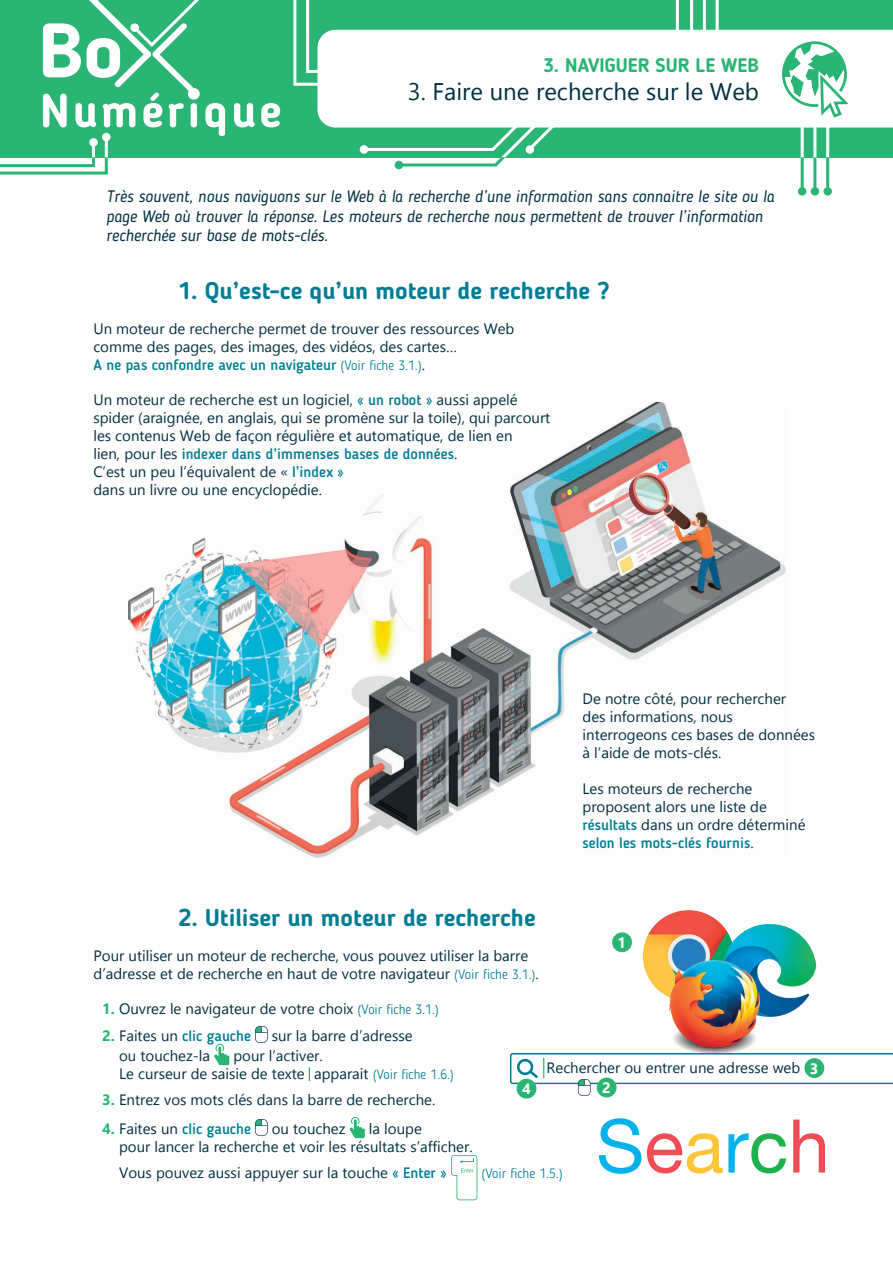
<style>
.page{position:relative;width:893px;height:1263px;background:#fff}
.page>*{position:absolute;margin:0;border:0;box-sizing:border-box;transform-origin:0 0}
.Titres{font:700 24px "Blogger Sans";color:#007d94}
.t1{font:24px "Gadugi";color:#002f41}
.t2{font:700 19.5px "Blogger Sans";color:#2ab574}
.Paragraphe{font:italic 16.5px/19.8px "Blogger Sans";color:#002f41}
.Paragraphe-2{font:15px/18px "Gadugi";color:#002f41}
.t3{font:500 15px "Blogger Sans";color:#007d94}
.t4{font:700 15px "Gadugi";color:#fff}
.t5{font:300 13.5px "Blogger Sans";color:#007d94}
.s1{font-family:"Blogger Sans";font-weight:500;color:#007d94}
.s2{font-family:"Blogger Sans";font-weight:300;font-size:13.5px;color:#007d94}
.s3{font-weight:700;color:#2ab574}
.s4{font-family:"Gadugi";font-weight:700;color:#2ab574}
.s5{font-family:"Gadugi";font-weight:400;color:#002f41}
</style>
<div class="page">
<img style="left:643px;top:910px;width:91px;height:91px;border-radius:46px">
<img style="left:723px;top:924px;width:93px;height:93px">
<img style="left:670px;top:960px;width:89px;height:93px">
<svg style="left:599px;top:1118px;width:42px;height:56px"></svg>
<svg style="left:647px;top:1133px;width:139px;height:40px"></svg>
<svg style="left:793px;top:1119px;width:32px;height:53px"></svg>
<img style="left:128px;top:402px;width:658px;height:455px">
<svg style="left:255px;top:1026px;width:13px;height:17px"></svg>
<svg style="left:214px;top:1044px;width:15px;height:21px"></svg>
<svg style="left:309px;top:1067px;width:1px;height:14px"></svg>
<svg style="left:255px;top:1119px;width:13px;height:17px"></svg>
<svg style="left:349px;top:1117px;width:16px;height:21px"></svg>
<svg style="left:451px;top:1155px;width:26px;height:45px"></svg>
<div style="left:597px;top:1077px;width:20px;height:20px;background:#2ab574;border-radius:50%"></div>
<svg style="left:510px;top:1053px;width:383px;height:43px"></svg>
<div style="left:612px;top:932px;width:20px;height:20px;background:#2ab574;border-radius:50%"></div>
<div style="left:517px;top:1079px;width:19px;height:19px;background:#2ab574;border-radius:50%"></div>
<div style="left:0;top:0;width:893px;height:157px;background:#2ab574"></div>
<div style="left:317px;top:30px;width:576px;height:98px;background:#fff"></div>
<hr style="left:676px;top:0;width:3px;height:31px;background:#fff">
<hr style="left:364px;top:148px;width:129px;height:3px;background:#fff">
<div style="left:360px;top:145px;width:8px;height:9px;background:#fff;border-radius:50%"></div>
<hr style="left:801px;top:127px;width:3px;height:40px;background:#fff">
<hr style="left:813px;top:124px;width:3px;height:43px;background:#fff">
<hr style="left:826px;top:122px;width:3px;height:45px;background:#fff">
<hr style="left:690px;top:0;width:3px;height:31px;background:#fff">
<hr style="left:703px;top:0;width:3px;height:31px;background:#fff">
<hr style="left:716px;top:0;width:3px;height:31px;background:#fff">
<hr style="left:105px;top:141px;width:3px;height:32px;background:#fff">
<hr style="left:92px;top:144px;width:3px;height:35px;background:#fff">
<hr style="left:306px;top:0;width:3px;height:73px;background:#fff">
<hr style="left:293px;top:0;width:3px;height:86px;background:#fff">
<hr style="left:308px;top:70px;width:34px;height:3px;background:#fff">
<hr style="left:295px;top:83px;width:32px;height:3px;background:#fff">
<div style="left:89px;top:138px;width:9px;height:9px;background:#fff;border-radius:50%"></div>
<div style="left:102px;top:133px;width:9px;height:8px;background:#fff;border-radius:50%"></div>
<hr style="left:801px;top:157px;width:3px;height:33px;background:#2ab574">
<hr style="left:813px;top:157px;width:3px;height:35px;background:#2ab574">
<div style="left:811px;top:187px;width:8px;height:9px;background:#2ab574;border-radius:50%"></div>
<div style="left:798px;top:187px;width:8px;height:9px;background:#2ab574;border-radius:50%"></div>
<hr style="left:826px;top:157px;width:3px;height:35px;background:#2ab574">
<div style="left:823px;top:187px;width:9px;height:9px;background:#2ab574;border-radius:50%"></div>
<hr style="left:399px;top:163px;width:97px;height:3px;background:#2ab574">
<div style="left:395px;top:161px;width:8px;height:8px;background:#2ab574;border-radius:50%"></div>
<svg style="left:488px;top:119px;width:69px;height:47px"></svg>
<svg style="left:92px;top:157px;width:3px;height:7px"></svg>
<hr style="left:0;top:164px;width:95px;height:3px;background:#2ab574">
<hr style="left:105px;top:157px;width:3px;height:16px;background:#2ab574">
<hr style="left:0;top:172px;width:108px;height:3px;background:#2ab574">
<svg style="left:234px;top:103px;width:21px;height:24px"></svg>
<svg style="left:261px;top:103px;width:19px;height:24px"></svg>
<svg style="left:43px;top:0;width:182px;height:136px"></svg>
<div style="left:188px;top:88px;width:12px;height:12px;background:#fff;border-radius:50%"></div>
<div style="left:130px;top:23px;width:9px;height:9px;background:#fff;border-radius:50%"></div>
<svg style="left:781px;top:41px;width:68px;height:77px"></svg>
<h2 class="t2" style="left:543px;top:53px;width:217px">3. NAVIGUER SUR LE WEB</h2>
<h1 class="t1" style="left:408px;top:78px;width:353px">3. Faire une recherche sur le Web</h1>
<p class="Paragraphe" style="left:106px;top:186px;width:670px">Très souvent, nous naviguons sur le Web à la recherche d’une information sans connaitre le site ou la page Web où trouver la réponse. Les moteurs de recherche nous permettent de trouver l’information recherchée sur base de mots-clés.</p>
<p class="Titres" style="left:178px;top:276px;width:433px">1. Qu’est-ce qu’un moteur de recherche ?</p>
<p class="Paragraphe-2" style="left:93px;top:320px;width:423px">Un moteur de recherche permet de trouver des ressources Web comme des pages, des images, des vidéos, des cartes…<br><span class="s1">A ne pas confondre avec un navigateur</span> <span class="s2">(Voir fiche 3.1.)</span>.</p>
<p class="Paragraphe-2" style="left:93px;top:391px;width:458px">Un moteur de recherche est un logiciel, <span class="s1">« un robot »</span> aussi appelé spider (araignée, en anglais, qui se promène sur la toile), qui parcourt les contenus Web de façon régulière et automatique, de lien en<br>lien, pour les <span class="s1">indexer dans d’immenses bases de données</span>.<br>C’est un peu l’équivalent de « <span class="s1">l’index »<br></span>dans un livre ou une encyclopédie.</p>
<p class="Titres" style="left:179px;top:903px;width:359px">2. Utiliser un moteur de recherche</p>
<p class="Paragraphe-2" style="left:583px;top:690px;width:234px">De notre côté, pour rechercher<br>des informations, nous interrogeons ces bases de données à l’aide de mots-clés.</p>
<p class="Paragraphe-2" style="left:583px;top:780px;width:224px">Les moteurs de recherche proposent alors une liste de <span class="s1">résultats</span> dans un ordre déterminé <span class="s1">selon les mots-clés fournis</span>.</p>
<p class="t4" style="left:618px;top:933px;width:10px">1</p>
<p class="Paragraphe-2" style="left:94px;top:947px;width:447px">Pour utiliser un moteur de recherche, vous pouvez utiliser la barre d’adresse et de recherche en haut de votre navigateur <span class="s2">(Voir fiche 3.1.)</span>.</p>
<p class="Paragraphe-2" style="left:102px;top:1000px;width:338px"><span class="s3">1.</span> Ouvrez le navigateur de votre choix <span class="s2">(Voir fiche 3.1.)</span></p>
<p class="t3" style="left:102px;top:1027px;width:150px"><span class="s4">2.</span> <span class="s5">Faites un</span> clic gauche</p>
<p class="Paragraphe-2" style="left:272px;top:1026px;width:142px">sur la barre d’adresse</p>
<p class="Paragraphe-2" style="left:119px;top:1046px;width:93px">ou touchez-la</p>
<p class="Paragraphe-2" style="left:119px;top:1046px;width:336px;text-indent:114px">pour l’activer.<br>Le curseur de saisie de texte apparait <span class="s2">(Voir fiche 1.6.)</span></p>
<p class="Paragraphe-2" style="left:102px;top:1091px;width:335px"><span class="s3">3.</span> Entrez vos mots clés dans la barre de recherche.</p>
<p class="t3" style="left:102px;top:1120px;width:150px"><span class="s4">4.</span> <span class="s5">Faites un</span> clic gauche</p>
<p class="Paragraphe-2" style="left:272px;top:1119px;width:75px">ou touchez</p>
<p class="Paragraphe-2" style="left:546px;top:1059px;width:255px">Rechercher ou entrer une adresse web</p>
<p class="t4" style="left:810px;top:1059px;width:10px">3</p>
<p class="t4" style="left:602px;top:1079px;width:10px">2</p>
<p class="t4" style="left:522px;top:1080px;width:10px">4</p>
<p class="Paragraphe-2" style="left:119px;top:1119px;width:355px;text-indent:250px">la loupe<br>pour lancer la recherche et voir les résultats s’afficher.</p>
<p class="Paragraphe-2" style="left:119px;top:1164px;width:329px">Vous pouvez aussi appuyer sur la touche <span class="s1">« Enter »</span></p>
<p class="t5" style="left:481px;top:1165px;width:83px">(Voir fiche 1.5.)</p>
</div>
